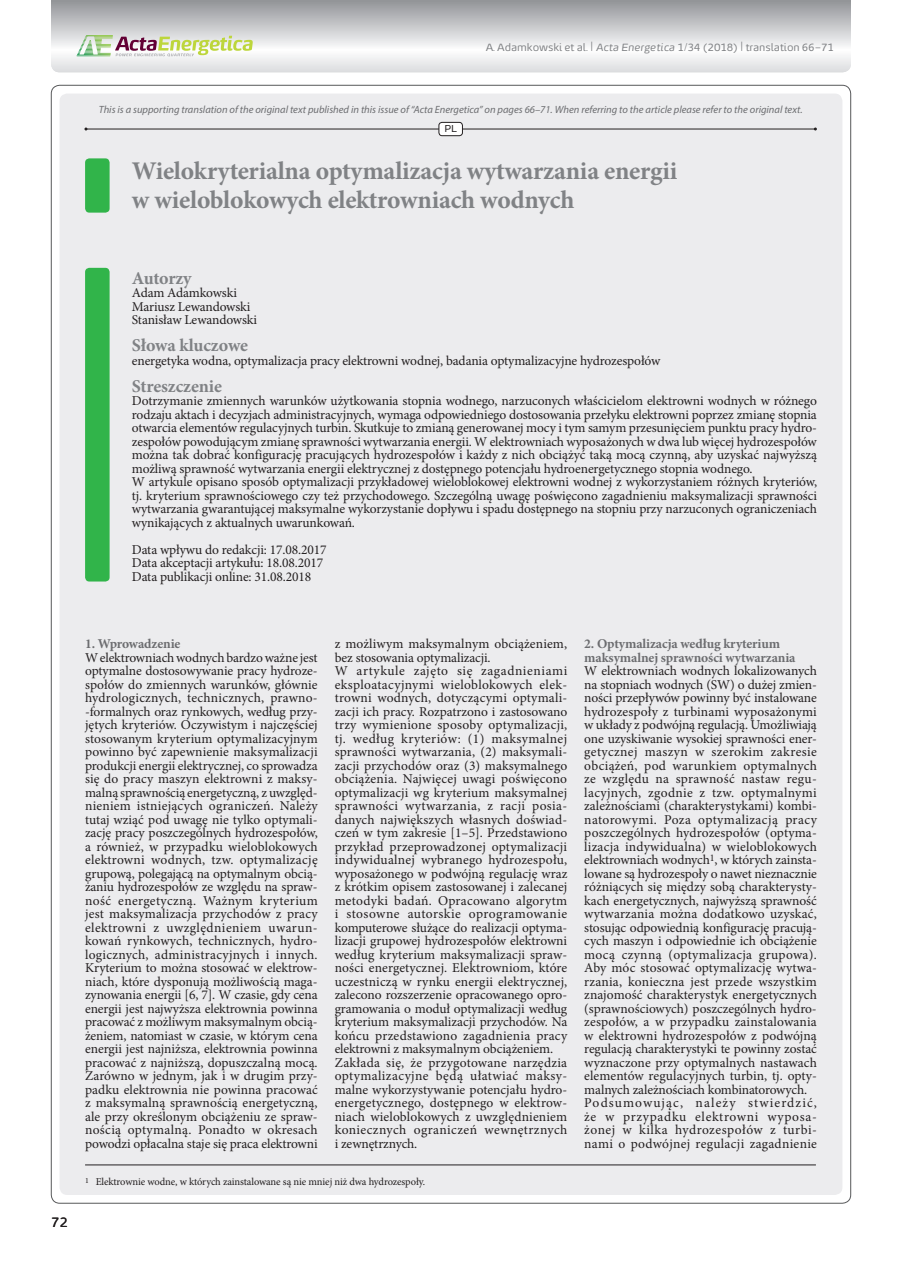
<style>
.page{position:relative;width:902px;height:1263px;background:#fff}
.page>*{position:absolute;margin:0;border:0;box-sizing:border-box;transform-origin:0 0}
.t1{font:700 25.5px/28.5px "Minion Pro";letter-spacing:-.01em;color:#808285}
.t2{font:700 18px "Minion Pro";letter-spacing:-.01em;color:#808285}
.t3{font:13.5px/13.5px "Minion Pro";letter-spacing:-.005em;color:#231f20}
.t4{font:700 13.5px/13.5px "Minion Pro";letter-spacing:-.01em;color:#6c6d70}
.t5{font:13.5px "Energa";color:#231f20}
.t6{font:italic 10.5px "Myriad Pro";color:#6c6d70}
.t7{font:10.5px "Minion Pro";letter-spacing:-.01em;color:#231f20}
.t8{font:10.5px "Energa";letter-spacing:-.01em;color:#808285}
.t9{font:10.05px "Energa";color:#231f20}
.s1{font-size:13.5px}
.s2{font-style:italic}
</style>
<div class="page">
<svg style="left:51px;top:0;width:799px;height:72px"></svg>
<div style="left:60px;top:94px;width:782px;height:1101px;background:#ececee;border-radius:8px"></div>
<svg style="left:76px;top:35px;width:177px;height:21px"></svg>
<hr style="left:86px;top:129px;width:729px;height:1px;background:#231f20">
<div style="left:439px;top:122px;width:23px;height:14px;background:#fff;border-radius:3px"></div>
<div style="left:438px;top:122px;width:25px;height:14px;border:1px solid #231f20;border-radius:3px"></div>
<div style="left:85px;top:158px;width:25px;height:55px;background:#31b44a;border-radius:4px"></div>
<div style="left:85px;top:268px;width:25px;height:313px;background:#31b44a;border-radius:4px"></div>
<hr style="left:85px;top:1164px;width:730px;height:1px;background:#231f20">
<p class="t8" style="left:485px;top:41px;width:349px">A. Adamkowski et al. <span class="s1">|</span> <span class="s2">Acta Energetica</span> 1/34 (2018) <span class="s1">|</span> translation 66–71</p>
<p class="t6" style="left:99px;top:103px;width:705px">This is a supporting translation of the original text published in this issue of “Acta Energetica” on pages 66–71. When referring to the article please refer to the original text.</p>
<p class="t9" style="left:444px;top:122px;width:14px">PL</p>
<h1 class="t1" style="left:132px;top:157px;width:547px">Wielokryterialna optymalizacja wytwarzania energii w wieloblokowych elektrowniach wodnych</h1>
<h2 class="t2" style="left:132px;top:265px;width:61px">Autorzy</h2>
<p class="t3" style="left:132px;top:286px;width:127px">Adam Adamkowski<br>Mariusz Lewandowski<br>Stanisław Lewandowski</p>
<h2 class="t2" style="left:132px;top:333px;width:118px">Słowa kluczowe</h2>
<p class="t3" style="left:132px;top:354px;width:530px">energetyka wodna, optymalizacja pracy elektrowni wodnej, badania optymalizacyjne hydrozespołów</p>
<h2 class="t2" style="left:132px;top:373px;width:92px">Streszczenie</h2>
<p class="t3" style="left:132px;top:394px;width:686px">Dotrzymanie zmiennych warunków użytkowania stopnia wodnego, narzuconych właścicielom elektrowni wodnych w różnego rodzaju aktach i decyzjach administracyjnych, wymaga odpowiedniego dostosowania przełyku elektrowni poprzez zmianę stopnia otwarcia elementów regulacyjnych turbin. Skutkuje to zmianą generowanej mocy i tym samym przesunięciem punktu pracy hydro&shy;zespołów powodującym zmianę sprawności wytwarzania energii. W elektrowniach wyposażonych w dwa lub więcej hydrozespołów można tak dobrać konfigurację pracujących hydrozespołów i każdy z nich obciążyć taką mocą czynną, aby uzyskać najwyższą możliwą sprawność wytwarzania energii elektrycznej z dostępnego potencjału hydroenergetycznego stopnia wodnego.<br>W artykule opisano sposób optymalizacji przykładowej wieloblokowej elektrowni wodnej z wykorzystaniem różnych kryteriów, tj. kryterium sprawnościowego czy też przychodowego. Szczególną uwagę poświęcono zagadnieniu maksymalizacji sprawności wytwarzania gwarantującej maksymalne wykorzystanie dopływu i spadu dostępnego na stopniu przy narzuconych ograniczeniach wynikających z aktualnych uwarunkowań.</p>
<p class="t3" style="left:132px;top:543px;width:196px">Data wpływu do redakcji: 17.08.2017<br>Data akceptacji artykułu: 18.08.2017<br>Data publikacji online: 31.08.2018</p>
<p class="t5" style="left:51px;top:1213px;width:18px">72</p>
<p class="t4" style="left:85px;top:637px;width:97px">1. Wprowadzenie</p>
<p class="t3" style="left:85px;top:651px;width:234px;text-align:justify">W elektrowniach wodnych bardzo ważne jest optymalne dostosowywanie pracy hydroze&shy;społów do zmiennych warunków, głównie hydrologicznych, technicznych, prawno--formalnych oraz rynkowych, według przy&shy;jętych kryteriów. Oczywistym i najczęściej stosowanym kryterium optymalizacyjnym powinno być zapewnienie maksymalizacji produkcji energii elektrycznej, co sprowadza się do pracy maszyn elektrowni z maksy&shy;malną sprawnością energetyczną, z uwzględ&shy;nieniem istniejących ograniczeń. Należy tutaj wziąć pod uwagę nie tylko optymali&shy;zację pracy poszczególnych hydrozespołów, a również, w przypadku wieloblokowych elektrowni wodnych, tzw. optymalizację grupową, polegającą na optymalnym obcią&shy;żaniu hydrozespołów ze względu na spraw&shy;ność energetyczną. Ważnym kryterium jest maksymalizacja przychodów z pracy elektrowni z uwzględnieniem uwarun&shy;kowań rynkowych, technicznych, hydro&shy;logicznych, administracyjnych i innych.<br>Kryterium to można stosować w elektrow&shy;niach, które dysponują możliwością maga&shy;zynowania energii [6, 7]. W czasie, gdy cena energii jest najwyższa elektrownia powinna pracować z możliwym maksymalnym obcią&shy;żeniem, natomiast w czasie, w którym cena energii jest najniższa, elektrownia powinna pracować z najniższą, dopuszczalną mocą.<br>Zarówno w jednym, jak i w drugim przy&shy;padku elektrownia nie powinna pracować z maksymalną sprawnością energetyczną, ale przy określonym obciążeniu ze spraw&shy;nością optymalną. Ponadto w okresach powodzi opłacalna staje się praca elektrowni</p>
<p class="t3" style="left:334px;top:637px;width:234px">z możliwym maksymalnym obciążeniem, bez stosowania optymalizacji.<br>W artykule zajęto się zagadnieniami eksploatacyjnymi wieloblokowych elek&shy;trowni wodnych, dotyczącymi optymali&shy;zacji ich pracy. Rozpatrzono i zastosowano trzy wymienione sposoby optymalizacji, tj. według kryteriów: (1) maksymalnej sprawności wytwarzania, (2) maksymali&shy;zacji przychodów oraz (3) maksymalnego obciążenia. Najwięcej uwagi poświęcono optymalizacji wg kryterium maksymalnej sprawności wytwarzania, z racji posia&shy;danych największych własnych doświad&shy;czeń w tym zakresie [1–5]. Przedstawiono przykład przeprowadzonej optymalizacji indywidualnej wybranego hydrozespołu, wyposażonego w podwójną regulację wraz z krótkim opisem zastosowanej i zalecanej metodyki badań. Opracowano algorytm i stosowne autorskie oprogramowanie komputerowe służące do realizacji optyma&shy;lizacji grupowej hydrozespołów elektrowni według kryterium maksymalizacji spraw&shy;ności energetycznej. Elektrowniom, które uczestniczą w rynku energii elektrycznej, zalecono rozszerzenie opracowanego opro&shy;gramowania o moduł optymalizacji według kryterium maksymalizacji przychodów. Na końcu przedstawiono zagadnienia pracy elektrowni z maksymalnym obciążeniem.<br>Zakłada się, że przygotowane narzędzia optymalizacyjne będą ułatwiać maksy&shy;malne wykorzystywanie potencjału hydro&shy;energetycznego, dostępnego w elektrow&shy;niach wieloblokowych z uwzględnieniem koniecznych ograniczeń wewnętrznych i zewnętrznych.</p>
<p class="t4" style="left:584px;top:637px;width:213px">2. Optymalizacja według kryterium maksymalnej sprawności wytwarzania</p>
<p class="t3" style="left:584px;top:664px;width:234px">W elektrowniach wodnych lokalizowanych na stopniach wodnych (SW) o dużej zmien&shy;ności przepływów powinny być instalowane hydrozespoły z turbinami wyposażonymi w układy z podwójną regulacją. Umożliwiają one uzyskiwanie wysokiej sprawności ener&shy;getycznej maszyn w szerokim zakresie obciążeń, pod warunkiem optymalnych ze względu na sprawność nastaw regu&shy;lacyjnych, zgodnie z tzw. optymalnymi zależnościami (charakterystykami) kombi&shy;natorowymi. Poza optymalizacją pracy poszczególnych hydrozespołów (optyma&shy;lizacja indywidualna) w wieloblokowych elektrowniach wodnych<sup>1</sup>, w których zainsta&shy;lowane są hydrozespoły o nawet nieznacznie różniących się między sobą charakterysty&shy;kach energetycznych, najwyższą sprawność wytwarzania można dodatkowo uzyskać, stosując odpowiednią konfigurację pracują&shy;cych maszyn i odpowiednie ich obciążenie mocą czynną (optymalizacja grupowa).<br>Aby móc stosować optymalizację wytwa&shy;rzania, konieczna jest przede wszystkim znajomość charakterystyk energetycznych (sprawnościowych) poszczególnych hydro&shy;zespołów, a w przypadku zainstalowania w elektrowni hydrozespołów z podwójną regulacją charakterystyki te powinny zostać wyznaczone przy optymalnych nastawach elementów regulacyjnych turbin, tj. opty&shy;malnych zależnościach kombinatorowych.<br>Podsumowując, należy stwierdzić, że w przypadku elektrowni wyposa&shy;żonej w kilka hydrozespołów z turbi&shy;nami o podwójnej regulacji zagadnienie</p>
<p class="t7" style="left:85px;top:1174px;width:341px"><sup>1</sup> Elektrownie wodne, w których zainstalowane są nie mniej niż dwa hydrozespoły.</p>
</div>
